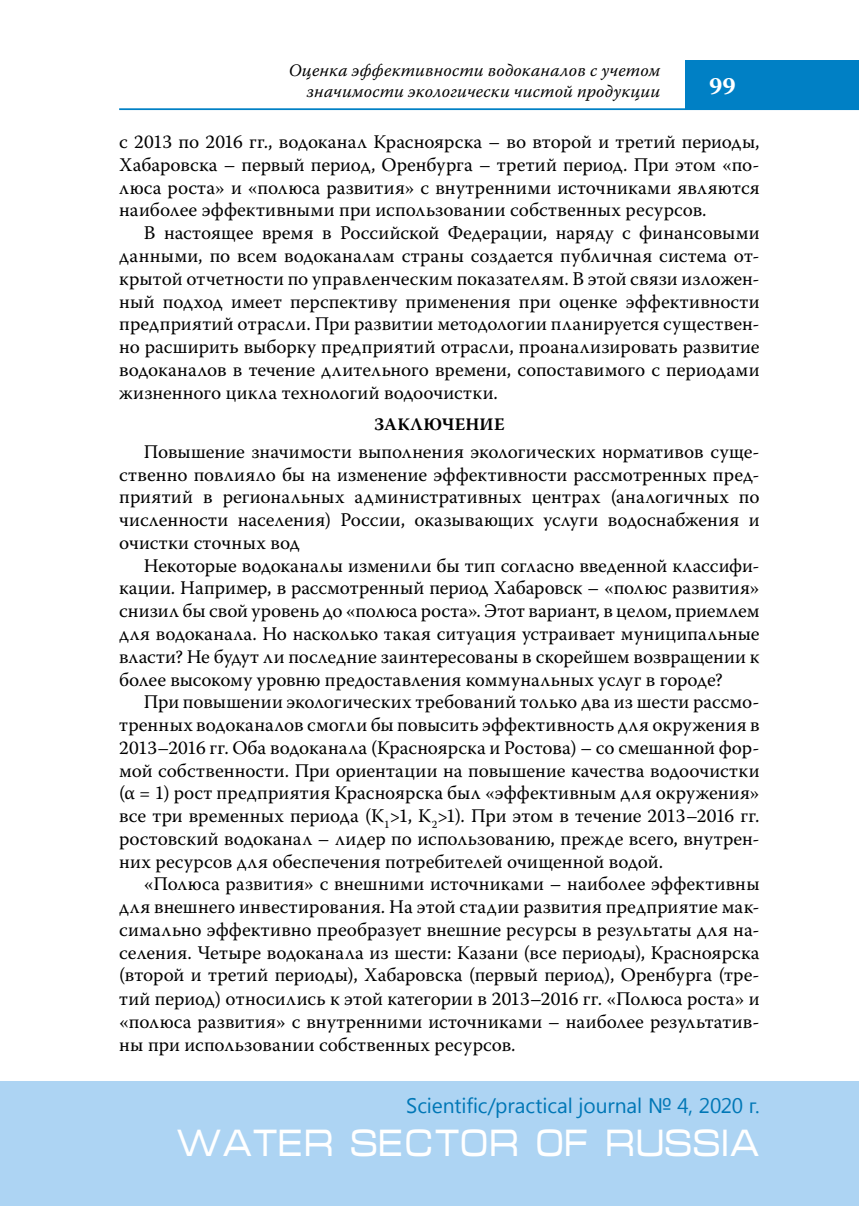
<style>
.page{position:relative;width:859px;height:1206px;background:#fff}
.page>*{position:absolute;margin:0;border:0;box-sizing:border-box;transform-origin:0 0}
.t1{font:38.5px "Micra C";color:#fff;scale:.83 1}
.t2{font:700 24.5px "Warnock Pro";color:#fff}
.t3{font:21px "Segoe UI";letter-spacing:-.005em;color:#0077b6}
.t4{font:19.25px/22.8px "Warnock Pro";letter-spacing:.005em;color:#000;text-align:justify}
.t5{font:italic 17.5px/21px "Warnock Pro";letter-spacing:.005em;color:#000;text-align:right}
.t6{font:700 17.5px "Warnock Pro";letter-spacing:.02em;color:#000}
</style>
<div class="page">
<hr style="left:119px;top:108px;width:739px;height:2px;background:#0080c5">
<div style="left:685px;top:60px;width:173px;height:50px;background:#0080c5"></div>
<div style="left:0;top:1081px;width:858px;height:124px;background:#add4f3"></div>
<p class="t5" style="left:289px;top:59px;width:373px">Оценка эффективности водоканалов с учетом значимости экологически чистой продукции</p>
<p class="t2" style="left:708px;top:71px;width:28px">99</p>
<p class="t4" style="left:119px;top:130px;width:641px">с 2013 по 2016 гг., водоканал Красноярска – во второй и третий периоды, Хабаровска – первый период, Оренбурга – третий период. При этом «по&shy;люса роста» и «полюса развития» с внутренними источниками являются наиболее эффективными при использовании собственных ресурcов.</p>
<p class="t4" style="left:119px;top:221px;width:641px;text-indent:25px">В настоящее время в Российской Федерации, наряду с финансовыми данными, по всем водоканалам страны создается публичная система от&shy;крытой отчетности по управленческим показателям. В этой связи изложен&shy;ный подход имеет перспективу применения при оценке эффективности предприятий отрасли. При развитии методологии планируется существен&shy;но расширить выборку предприятий отрасли, проанализировать развитие водоканалов в течение длительного времени, сопоставимого с периодами жизненного цикла технологий водоочистки.</p>
<p class="t6" style="left:374px;top:413px;width:132px">ЗАКЛЮЧЕНИЕ</p>
<p class="t4" style="left:119px;top:440px;width:641px;text-indent:25px">Повышение значимости выполнения экологических нормативов суще&shy;ственно повлияло бы на изменение эффективности рассмотренных пред&shy;приятий в региональных административных центрах (аналогичных по численности населения) России, оказывающих услуги водоснабжения и очистки сточных вод</p>
<p class="t4" style="left:119px;top:553px;width:641px;text-indent:25px">Некоторые водоканалы изменили бы тип согласно введенной классифи&shy;кации. Например, в рассмотренный период Хабаровск – «полюс развития» снизил бы свой уровень до «полюса роста». Этот вариант, в целом, приемлем для водоканала. Но насколько такая ситуация устраивает муниципальные власти? Не будут ли последние заинтересованы в скорейшем возвращении к более высокому уровню предоставления коммунальных услуг в городе?</p>
<p class="t4" style="left:119px;top:690px;width:641px;text-indent:25px">При повышении экологических требований только два из шести рассмо&shy;тренных водоканалов смогли бы повысить эффективность для окружения в 2013–2016 гг. Оба водоканала (Красноярска и Ростова) – со смешанной фор&shy;мой собственности. При ориентации на повышение качества водоочистки (α = 1) рост предприятия Красноярска был «эффективным для окружения» все три временных периода (K<sub>1</sub>&gt;1, K<sub>2</sub>&gt;1). При этом в течение 2013–2016 гг. ростовский водоканал – лидер по использованию, прежде всего, внутрен&shy;них ресурсов для обеспечения потребителей очищенной водой.</p>
<p class="t4" style="left:119px;top:872px;width:641px;text-indent:25px">«Полюса развития» с внешними источниками – наиболее эффективны для внешнего инвестирования. На этой стадии развития предприятие мак&shy;симально эффективно преобразует внешние ресурсы в результаты для на&shy;селения. Четыре водоканала из шести: Казани (все периоды), Красноярска (второй и третий периоды), Хабаровска (первый период), Оренбурга (тре&shy;тий период) относились к этой категории в 2013–2016 гг. «Полюса роста» и «полюса развития» с внутренними источниками – наиболее результатив&shy;ны при использовании собственных ресурсов.</p>
<p class="t3" style="left:406px;top:1090px;width:354px">scientific/practical journal № 4, 2020 г.</p>
<h1 class="t1" style="left:175px;top:1126px;width:705px">WATER SECTOR OF RUSSIA</h1>
</div>
